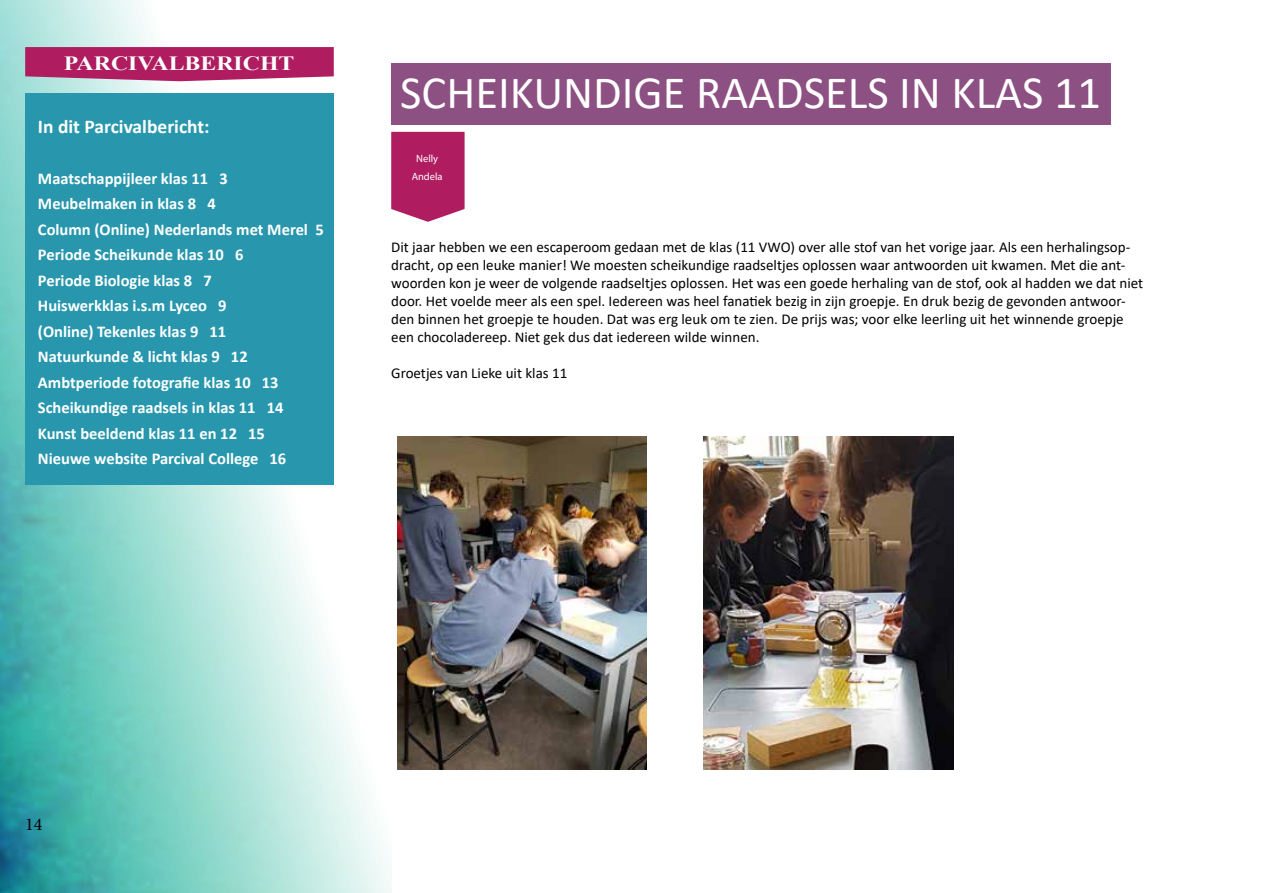
<style>
.page{position:relative;width:1263px;height:893px;background:#fff}
.page>*{position:absolute;margin:0;border:0;box-sizing:border-box;transform-origin:0 0}
.t1{font:46.5px "Calibri";color:#fff}
.t2{font:700 20.1px "Times New Roman";color:#fff;scale:1.18 1}
.t3{font:700 19.5px "Calibri";color:#fff}
.t4{font:18px "Minion Pro";color:#000}
.t5{font:700 16.5px/25.5px "Calibri";color:#fff}
.t6{font:15px/18px "Calibri";color:#000}
.t7{font:10.5px/18px "Myriad Pro";color:#fff;text-align:center}
</style>
<div class="page">
<img style="left:0;top:0;width:391px;height:893px">
<div style="left:391px;top:63px;width:719px;height:61px;background:#8c5083"></div>
<svg style="left:25px;top:47px;width:309px;height:34px;background:#b22a69"></svg>
<div style="left:25px;top:94px;width:309px;height:391px;background:#2897ad"></div>
<img style="left:397px;top:437px;width:250px;height:333px">
<img style="left:703px;top:437px;width:250px;height:333px">
<svg style="left:391px;top:132px;width:74px;height:90px;background:#b52e6c"></svg>
<h2 class="t2" style="left:64px;top:49px;width:197px">PARCIVALBERICHT</h2>
<h3 class="t3" style="left:38px;top:112px;width:173px">In dit Parcivalbericht:</h3>
<p class="t5" style="left:38px;top:165px;width:287px">Maatschappijleer klas 11 3<br>Meubelmaken in klas 8 4<br>Column (Online) Nederlands met Merel 5<br>Periode Scheikunde klas 10 6<br>Periode Biologie klas 8 7<br>Huiswerkklas i.s.m Lyceo 9<br>(Online) Tekenles klas 9 11<br>Natuurkunde &amp; licht klas 9 12<br>Ambtperiode fotografie klas 10 13<br>Scheikundige raadsels in klas 11 14<br>Kunst beeldend klas 11 en 12 15<br>Nieuwe website Parcival College 16</p>
<h1 class="t1" style="left:400px;top:60px;width:702px">SCHEIKUNDIGE RAADSELS IN KLAS 11</h1>
<p class="t7" style="left:412px;top:149px;width:32px">Nelly<br>Andela</p>
<p class="t6" style="left:391px;top:238px;width:753px">Dit jaar hebben we een escaperoom gedaan met de klas (11 VWO) over alle stof van het vorige jaar. Als een herhalingsop&shy;dracht, op een leuke manier! We moesten scheikundige raadseltjes oplossen waar antwoorden uit kwamen. Met die ant&shy;woorden kon je weer de volgende raadseltjes oplossen. Het was een goede herhaling van de stof, ook al hadden we dat niet door. Het voelde meer als een spel. Iedereen was heel fanatiek bezig in zijn groepje. En druk bezig de gevonden antwoor&shy;den binnen het groepje te houden. Dat was erg leuk om te zien. De prijs was; voor elke leerling uit het winnende groepje een chocoladereep. Niet gek dus dat iedereen wilde winnen.</p>
<p class="t6" style="left:391px;top:364px;width:178px">Groetjes van Lieke uit klas 11</p>
<p class="t4" style="left:25px;top:812px;width:19px">14</p>
</div>
